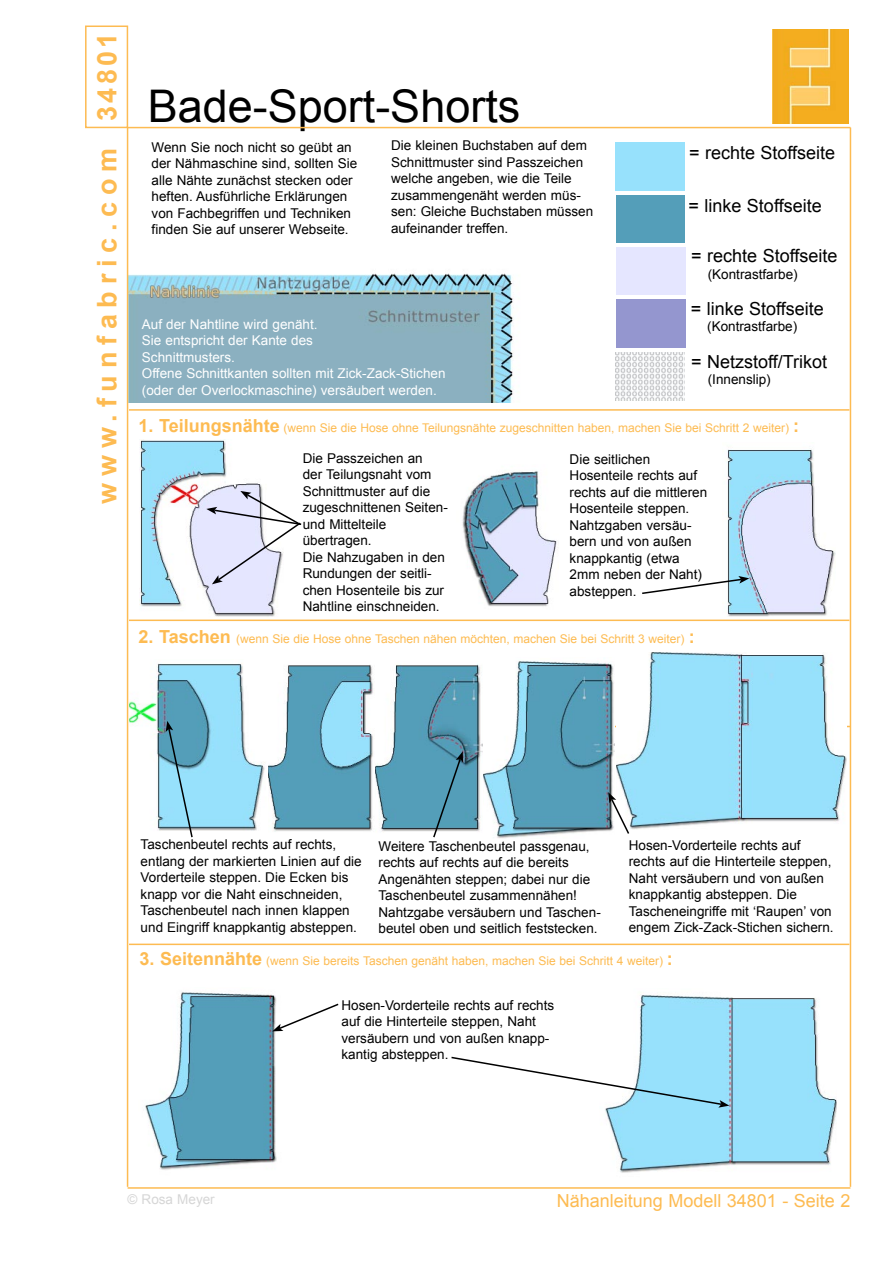
<style>
.page{position:relative;width:893px;height:1263px;background:#fff}
.page>*{position:absolute;margin:0;border:0;box-sizing:border-box;transform-origin:0 0}
.t1{font:45px "Arial";color:#000}
.t2{font:700 27px "Arial";letter-spacing:.25em;color:#fdbb52}
.t3{font:18px "Arial";color:#000}
.t4{font:18px "Arial";color:#fdbb52}
.t5{font:13.5px/16.5px "Arial";color:#000}
.t6{font:13.5px "Arial";color:#fff}
.t7{font:13.5px "Arial";color:#d6d6d6}
.t8{font:12px "Arial";color:#fdbb52}
.s1{font-weight:700;font-size:18px}
</style>
<div class="page">
<img style="left:129px;top:273px;width:385px;height:130px">
<img style="left:773px;top:30px;width:75px;height:93px">
<div style="left:85px;top:26px;width:43px;height:102px;border:2px solid #fdbb52"></div>
<hr style="left:128px;top:127px;width:722px;height:1px;background:#fdbb52">
<hr style="left:128px;top:1187px;width:722px;height:2px;background:#fdbb52">
<div style="left:616px;top:143px;width:69px;height:51px;background:linear-gradient(to right,#fff,#fff)"></div>
<div style="left:616px;top:143px;width:69px;height:47px;background:#97e1fc"></div>
<div style="left:616px;top:195px;width:69px;height:48px;background:#549eb9"></div>
<svg style="left:617px;top:347px;width:69px;height:1px"></svg>
<img style="left:616px;top:352px;width:69px;height:48px">
<hr style="left:129px;top:619px;width:720px;height:2px;background:#fdbb52">
<hr style="left:129px;top:943px;width:720px;height:2px;background:#fdbb52">
<hr style="left:129px;top:409px;width:720px;height:2px;background:#fdbb52">
<hr style="left:127px;top:128px;width:1px;height:1059px;background:#fdbb52">
<hr style="left:130px;top:726px;width:720px;height:1px;background:#fdbb52">
<img style="left:130px;top:663px;width:138px;height:168px">
<img style="left:145px;top:992px;width:132px;height:178px">
<img style="left:605px;top:995px;width:232px;height:178px">
<img style="left:268px;top:665px;width:107px;height:167px">
<img style="left:375px;top:664px;width:109px;height:168px">
<img style="left:484px;top:661px;width:131px;height:177px">
<img style="left:616px;top:652px;width:231px;height:177px">
<hr style="left:850px;top:128px;width:1px;height:1059px;background:#fdbb52">
<img style="left:139px;top:440px;width:138px;height:177px">
<img style="left:462px;top:471px;width:95px;height:136px">
<img style="left:727px;top:449px;width:108px;height:168px">
<svg style="left:206px;top:488px;width:96px;height:99px"></svg>
<svg style="left:642px;top:574px;width:108px;height:21px"></svg>
<svg style="left:605px;top:790px;width:26px;height:45px"></svg>
<svg style="left:432px;top:750px;width:34px;height:88px;background:#5d9ab1"></svg>
<svg style="left:163px;top:720px;width:31px;height:118px;background:#7cbad1"></svg>
<svg style="left:271px;top:1002px;width:68px;height:33px"></svg>
<svg style="left:451px;top:1056px;width:279px;height:53px"></svg>
<p class="t2" style="left:89px;top:121px;width:90px;rotate:-90deg">34801</p>
<p class="t1" style="left:148px;top:77px;width:374px">Bade-Sport-Shorts</p>
<p class="t5" style="left:152px;top:139px;width:207px">Wenn Sie noch nicht so geübt an der Nähmaschine sind, sollten Sie alle Nähte zunächst stecken oder heften. Ausführliche Erklärungen von Fachbegriffen und Techniken finden Sie auf unserer Webseite.</p>
<p class="t5" style="left:391px;top:137px;width:204px">Die kleinen Buchstaben auf dem<br>Schnittmuster sind Passzeichen welche angeben, wie die Teile zusammengenäht werden müs&shy;sen: Gleiche Buchstaben müssen aufeinander treffen.</p>
<p class="t2" style="left:89px;top:504px;width:358px;rotate:-90deg">www.funfabric.com</p>
<p class="t3" style="left:689px;top:141px;width:148px">= rechte Stoffseite</p>
<p class="t3" style="left:688px;top:193px;width:135px">= linke Stoffseite</p>
<p class="t3" style="left:691px;top:244px;width:148px">= rechte Stoffseite</p>
<p class="t5" style="left:708px;top:266px;width:92px">(Kontrastfarbe)</p>
<p class="t3" style="left:691px;top:297px;width:135px">= linke Stoffseite</p>
<p class="t5" style="left:707px;top:318px;width:92px">(Kontrastfarbe)</p>
<p class="t3" style="left:691px;top:350px;width:138px">= Netzstoff/Trikot</p>
<p class="t5" style="left:708px;top:371px;width:65px">(Innenslip)</p>
<p class="t6" style="left:142px;top:315px;width:177px">Auf der Nahtline wird genäht.</p>
<p class="t6" style="left:142px;top:332px;width:173px">Sie entspricht der Kante des</p>
<p class="t6" style="left:142px;top:348px;width:95px">Schnittmusters.</p>
<p class="t6" style="left:142px;top:365px;width:305px">Offene Schnittkanten sollten mit Zick-Zack-Stichen</p>
<p class="t6" style="left:142px;top:381px;width:296px">(oder der Overlockmaschine) versäubert werden.</p>
<p class="t8" style="left:138px;top:420px;width:662px"><span class="s1">1. Teilungsnähte</span> (wenn Sie die Hose ohne Teilungsnähte zugeschnitten haben, machen Sie bei Schritt 2 weiter) <span class="s1">:</span></p>
<p class="t5" style="left:303px;top:450px;width:147px">Die Passzeichen an<br>der Teilungsnaht vom<br>Schnittmuster auf die zugeschnittenen Seiten&shy;und Mittelteile</p>
<p class="t5" style="left:303px;top:532px;width:71px">übertragen.</p>
<p class="t5" style="left:303px;top:549px;width:144px">Die Nahzugaben in den<br>Rundungen der seitli&shy;chen Hosenteile bis zur<br>Nahtline einschneiden.</p>
<p class="t5" style="left:570px;top:451px;width:139px">Die seitlichen<br>Hosenteile rechts auf rechts auf die mittleren<br>Hosenteile steppen.</p>
<p class="t5" style="left:570px;top:517px;width:134px">Nahtzgaben versäu&shy;bern und von außen knappkantig (etwa<br>2mm neben der Naht) absteppen.</p>
<p class="t8" style="left:138px;top:630px;width:558px"><span class="s1">2. Taschen</span> (wenn Sie die Hose ohne Taschen nähen möchten, machen Sie bei Schritt 3 weiter) <span class="s1">:</span></p>
<p class="t5" style="left:141px;top:836px;width:222px">Taschenbeutel rechts auf rechts, entlang der markierten Linien auf die Vorderteile steppen. Die Ecken bis knapp vor die Naht einschneiden, Taschenbeutel nach innen klappen und Eingriff knappkantig absteppen.</p>
<p class="t5" style="left:379px;top:838px;width:213px">Weitere Taschenbeutel passgenau, rechts auf rechts auf die bereits Angenähten steppen; dabei nur die Taschenbeutel zusammennähen!</p>
<p class="t5" style="left:379px;top:904px;width:224px">Nahtzgabe versäubern und Taschen&shy;beutel oben und seitlich feststecken.</p>
<p class="t5" style="left:629px;top:837px;width:206px">Hosen-Vorderteile rechts auf rechts auf die Hinterteile steppen,<br>Naht versäubern und von außen knappkantig absteppen. Die<br>Tascheneingriffe mit ‘Raupen’ von engem Zick-Zack-Stichen sichern.</p>
<p class="t8" style="left:140px;top:953px;width:535px"><span class="s1">3. Seitennähte</span> (wenn Sie bereits Taschen genäht haben, machen Sie bei Schritt 4 weiter) <span class="s1">:</span></p>
<p class="t5" style="left:342px;top:997px;width:214px">Hosen-Vorderteile rechts auf rechts auf die Hinterteile steppen, Naht versäubern und von außen knapp&shy;kantig absteppen.</p>
<p class="t7" style="left:128px;top:1190px;width:89px">© Rosa Meyer</p>
<p class="t4" style="left:557px;top:1189px;width:295px">Nähanleitung Modell 34801 - Seite 2</p>
</div>
